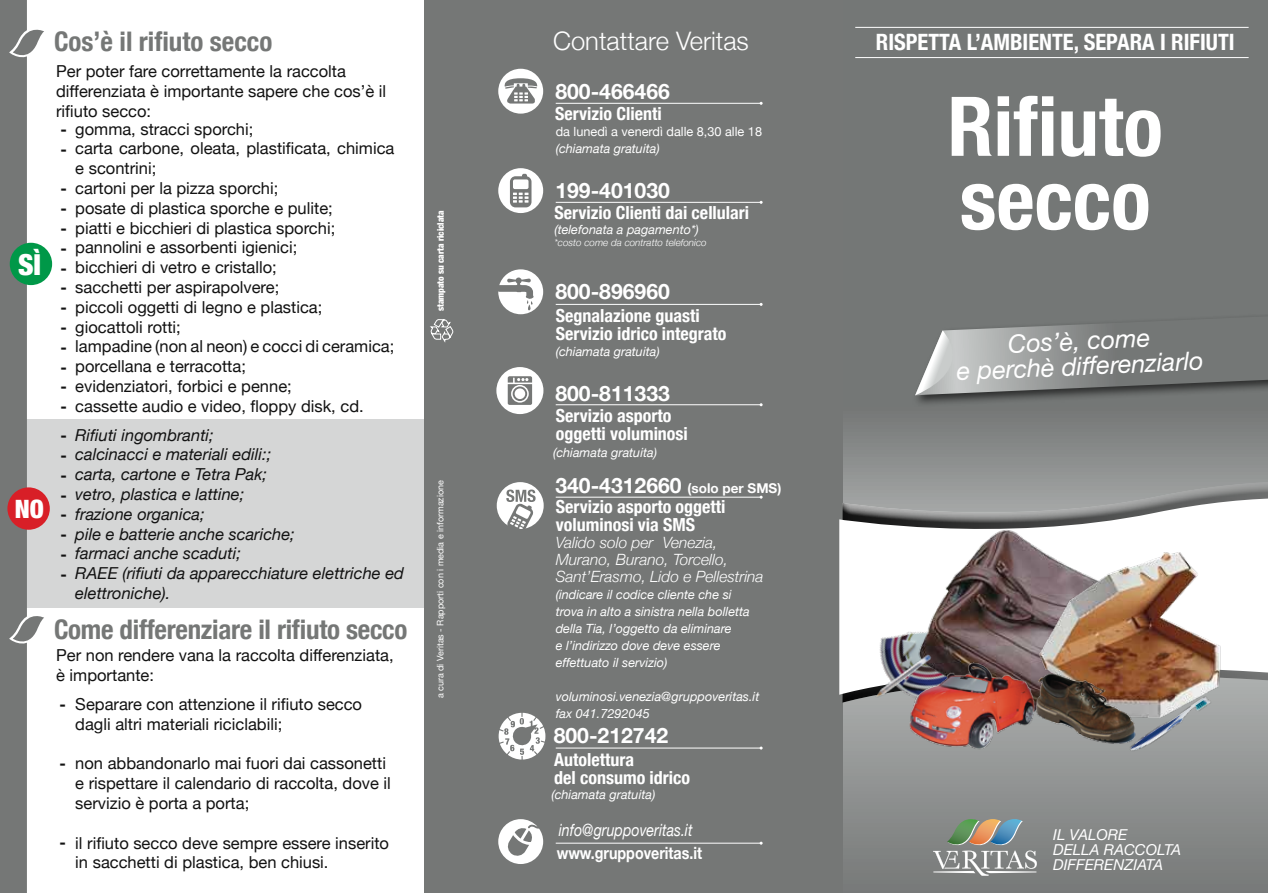
<style>
.page{position:relative;width:1268px;height:893px;background:#fff}
.page>*{position:absolute;margin:0;border:0;box-sizing:border-box;transform-origin:0 0}
.t1{font:700 condensed 82.5px/73.5px "Helvetica Neue";color:#fff}
.t2{font:900 condensed 28.95px "Helvetica Neue";color:#fff}
.t3{font:700 condensed 27px "Helvetica Neue";letter-spacing:-.01em;color:#757776}
.t4{font:300 25.5px "Helvetica Neue";color:#fff}
.t5{font:italic 25.2px/25.3px "Helvetica Neue";color:#fff;text-align:center}
.t6{font:900 condensed 25.2px "Helvetica Neue";color:#fff}
.t7{font:700 condensed 22.5px "Helvetica Neue";color:#fff}
.t8{font:700 21.15px "Helvetica Neue";color:#fff}
.t9{font:700 condensed 18px/18px "Helvetica Neue";color:#fff}
.t10{font:italic 16.95px "Helvetica Neue";color:#fff;scale:.84 1}
.t11{font:700 16.95px "Helvetica Neue";color:#fff;scale:.84 1}
.t12{font:16.5px/19.8px "Helvetica Neue";color:#121212}
.t13{font:italic 16.5px/19.8px "Helvetica Neue";color:#121212}
.t14{font:700 16.5px/19.8px "Helvetica Neue";color:#121212;text-align:justify;scale:.96 1}
.t15{font:italic 300 15.45px/17px "Helvetica Neue";color:#fff}
.t16{font:italic 15px/15px "Helvetica Neue";color:#fff}
.t17{font:700 13.5px "Helvetica Neue";color:#fff}
.t18{font:italic 12.75px/17px "Helvetica Neue";color:#fff}
.t19{font:12.75px "Helvetica Neue";color:#fff}
.t20{font:italic 300 9.9px "Helvetica Neue";color:#fff}
.t21{font:9px "Helvetica Neue";color:#fff}
.t22{font:900 condensed 9px "Helvetica Neue";color:#fff}
.s1{font-size:21.15px}
</style>
<div class="page">
<div style="left:11px;top:419px;width:420px;height:189px;background:#d5d6d6"></div>
<svg style="left:842px;top:0;width:425px;height:893px;background:#7b7e7d"></svg>
<div style="left:424px;top:0;width:418px;height:893px;background:#757776"></div>
<hr style="left:855px;top:27px;width:393px;height:1px;background:#fff">
<hr style="left:855px;top:57px;width:393px;height:1px;background:#fff">
<svg style="left:839px;top:470px;width:428px;height:225px"></svg>
<svg style="left:932px;top:814px;width:104px;height:62px;background:#929691"></svg>
<div style="left:911px;top:312px;width:356px;height:96px;background:#121212;opacity:.75"></div>
<svg style="left:914px;top:316px;width:353px;height:79px;background:#858787"></svg>
<img style="left:865px;top:593px;width:46px;height:116px">
<img style="left:911px;top:526px;width:205px;height:130px">
<hr style="left:555px;top:103px;width:206px;height:1px;background:#fff">
<hr style="left:555px;top:202px;width:206px;height:1px;background:#fff">
<hr style="left:555px;top:304px;width:206px;height:1px;background:#fff">
<hr style="left:555px;top:404px;width:206px;height:1px;background:#fff">
<hr style="left:555px;top:748px;width:206px;height:1px;background:#fff">
<hr style="left:555px;top:843px;width:206px;height:1px;background:#fff">
<svg style="left:498px;top:269px;width:45px;height:45px"></svg>
<svg style="left:498px;top:168px;width:45px;height:45px"></svg>
<svg style="left:498px;top:819px;width:45px;height:45px"></svg>
<svg style="left:498px;top:69px;width:45px;height:45px"></svg>
<svg style="left:496px;top:367px;width:47px;height:47px"></svg>
<svg style="left:498px;top:713px;width:47px;height:46px"></svg>
<div style="left:496px;top:482px;width:47px;height:47px;background:#fff;border-radius:50%"></div>
<svg style="left:506px;top:490px;width:29px;height:39px"></svg>
<svg style="left:430px;top:319px;width:23px;height:24px"></svg>
<hr style="left:555px;top:497px;width:206px;height:1px;background:#fff">
<div style="left:10px;top:243px;width:42px;height:42px;background:#009848;border-radius:50%"></div>
<svg style="left:0;top:0;width:50px;height:893px"></svg>
<img style="left:1034px;top:549px;width:192px;height:173px">
<img style="left:906px;top:656px;width:129px;height:97px">
<img style="left:870px;top:639px;width:63px;height:77px">
<img style="left:1034px;top:672px;width:102px;height:75px">
<img style="left:1119px;top:686px;width:97px;height:78px">
<h2 class="t2" style="left:18px;top:247px;width:25px">SÌ</h2>
<h3 class="t6" style="left:15px;top:493px;width:31px">NO</h3>
<h3 class="t3" style="left:54px;top:26px;width:220px">Cos’è il rifiuto secco</h3>
<p class="t12" style="left:56px;top:61px;width:331px">Per poter fare correttamente la raccolta differenziata è importante sapere che cos’è il rifiuto secco:</p>
<p class="t12" style="left:75px;top:119px;width:320px">gomma, stracci sporchi;<br>carta carbone, oleata, plastificata, chimica e scontrini;<br>cartoni per la pizza sporchi;<br>posate di plastica sporche e pulite;<br>piatti e bicchieri di plastica sporchi; pannolini e assorbenti igienici;<br>bicchieri di vetro e cristallo;<br>sacchetti per aspirapolvere;<br>piccoli oggetti di legno e plastica;<br>giocattoli rotti;<br>lampadine (non al neon) e cocci di ceramica; porcellana e terracotta;<br>evidenziatori, forbici e penne;<br>cassette audio e video, floppy disk, cd.</p>
<p class="t13" style="left:75px;top:425px;width:330px">Rifiuti ingombranti;<br>calcinacci e materiali edili:;<br>carta, cartone e Tetra Pak;<br>vetro, plastica e lattine;<br>frazione organica;<br>pile e batterie anche scariche;<br>farmaci anche scaduti;<br>RAEE (rifiuti da apparecchiature elettriche ed elettroniche).</p>
<p class="t14" style="left:60px;top:119px;width:8px">- -</p>
<p class="t14" style="left:60px;top:178px;width:8px">- - - - - - - - - - - -</p>
<p class="t14" style="left:61px;top:425px;width:8px">- - - - - - - -</p>
<h3 class="t3" style="left:54px;top:612px;width:355px">Come differenziare il rifiuto secco</h3>
<p class="t12" style="left:56px;top:645px;width:339px">Per non rendere vana la raccolta differenziata, è importante:</p>
<p class="t14" style="left:60px;top:694px;width:8px">-</p>
<p class="t14" style="left:60px;top:753px;width:8px">-</p>
<p class="t14" style="left:60px;top:832px;width:8px">-</p>
<p class="t12" style="left:75px;top:694px;width:288px">Separare con attenzione il rifiuto secco dagli altri materiali riciclabili;</p>
<p class="t12" style="left:75px;top:753px;width:317px">non abbandonarlo mai fuori dai cassonetti e rispettare il calendario di raccolta, dove il servizio è porta a porta;</p>
<p class="t12" style="left:75px;top:832px;width:315px">il rifiuto secco deve sempre essere inserito in sacchetti di plastica, ben chiusi.</p>
<p class="t22" style="left:435px;top:311px;width:102px;rotate:-90deg">stampato su carta riciclata</p>
<p class="t21" style="left:435px;top:698px;width:220px;rotate:-90deg">a cura di Veritas - Rapporti con i media e informazione</p>
<h3 class="t4" style="left:553px;top:26px;width:197px">Contattare Veritas</h3>
<p class="t8" style="left:555px;top:78px;width:116px">800-466466</p>
<p class="t9" style="left:555px;top:104px;width:108px">Servizio Clienti</p>
<p class="t19" style="left:555px;top:124px;width:208px">da lunedì a venerdì dalle 8,30 alle 18</p>
<p class="t18" style="left:555px;top:139px;width:105px">(chiamata gratuita)</p>
<p class="t8" style="left:555px;top:178px;width:116px">199-401030</p>
<p class="t9" style="left:554px;top:204px;width:196px">Servizio Clienti dai cellulari</p>
<p class="t18" style="left:554px;top:221px;width:146px">(telefonata a pagamento*)</p>
<p class="t20" style="left:554px;top:237px;width:154px">*costo come da contratto telefonico</p>
<p class="t8" style="left:555px;top:279px;width:116px">800-896960</p>
<p class="t9" style="left:555px;top:306px;width:172px">Segnalazione guasti<br>Servizio idrico integrato</p>
<p class="t18" style="left:555px;top:343px;width:105px">(chiamata gratuita)</p>
<p class="t8" style="left:555px;top:380px;width:116px">800-811333</p>
<p class="t9" style="left:555px;top:406px;width:134px">Servizio asporto oggetti voluminosi</p>
<p class="t18" style="left:553px;top:444px;width:105px">(chiamata gratuita)</p>
<p class="t17" style="left:555px;top:479px;width:227px"><span class="s1">340-4312660</span> (solo per SMS)</p>
<p class="t9" style="left:555px;top:498px;width:171px">Servizio asporto oggetti voluminosi via SMS</p>
<p class="t15" style="left:555px;top:534px;width:209px">Valido solo per Venezia,<br>Murano, Burano, Torcello,<br>Sant’Erasmo, Lido e Pellestrina</p>
<p class="t18" style="left:555px;top:586px;width:195px">(indicare il codice cliente che si trova in alto a sinistra nella bolletta della Tia, l’oggetto da eliminare<br>e l’indirizzo dove deve essere effettuato il servizio)</p>
<p class="t18" style="left:555px;top:687px;width:205px">voluminosi.venezia@gruppoveritas.it fax 041.7292045</p>
<p class="t8" style="left:553px;top:722px;width:116px">800-212742</p>
<p class="t9" style="left:554px;top:750px;width:138px">Autolettura<br>del consumo idrico</p>
<p class="t18" style="left:551px;top:785px;width:105px">(chiamata gratuita)</p>
<p class="t10" style="left:558px;top:819px;width:161px">info@gruppoveritas.it</p>
<p class="t11" style="left:556px;top:842px;width:175px">www.gruppoveritas.it</p>
<h3 class="t7" style="left:875px;top:29px;width:360px">RISPETTA L’AMBIENTE, SEPARA I RIFIUTI</h3>
<h1 class="t1" style="left:947px;top:89px;width:217px">Rifiuto secco</h1>
<h3 class="t5" style="left:954px;top:334px;width:248px;rotate:-3deg">Cos’è, come<br>e perchè differenziarlo</h3>
<p class="t16" style="left:1052px;top:827px;width:130px">IL VALORE<br>DELLA RACCOLTA<br>DIFFERENZIATA</p>
</div>
